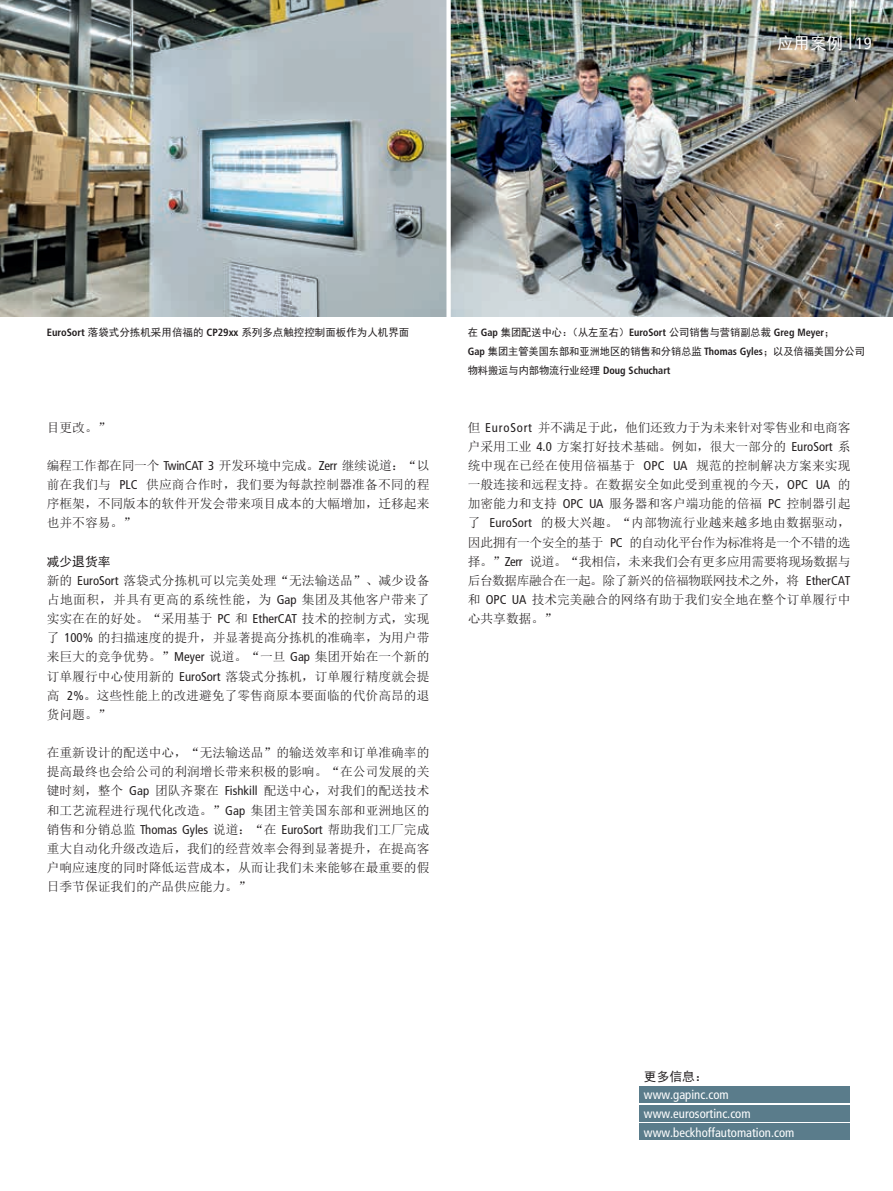
<style>
.page{position:relative;width:893px;height:1191px;background:#fff}
.page>*{position:absolute;margin:0;border:0;box-sizing:border-box;transform-origin:0 0}
.t1{font:300 condensed 61.8px "Frutiger LT Pro";color:#fff;scale:.49 1}
.t2{font:16.5px "Sim Hei";color:#fff}
.t3{font:12.75px/19.2px "Sim Sun";color:#231f20;text-align:justify}
.t4{font:condensed 12.75px/18.8px "Frutiger LT Pro";color:#fff}
.t5{font:12.75px "Sim Hei";color:#231f20}
.t6{font:10.5px/19.2px "Sim Hei";color:#231f20}
.s1{font-family:"Frutiger LT Pro";font-stretch:condensed}
.s2{font-family:"Frutiger LT Pro";font-weight:700;font-stretch:condensed}
</style>
<div class="page">
<img style="left:0;top:0;width:893px;height:317px">
<div style="left:446px;top:0;width:5px;height:326px;background:#fff"></div>
<div style="left:640px;top:1086px;width:210px;height:16px;background:#5a7c8b"></div>
<div style="left:640px;top:1105px;width:210px;height:16px;background:#5a7c8b"></div>
<div style="left:640px;top:1124px;width:210px;height:16px;background:#5a7c8b"></div>
<h1 class="t1" style="left:847px;top:-23px;width:15px">|</h1>
<p class="t2" style="left:777px;top:35px;width:96px">应用案例 <span class="s1">19</span></p>
<p class="t6" style="left:47px;top:323px;width:364px"><span class="s2">EuroSort</span> 落袋式分拣机采用倍福的 <span class="s2">CP29xx</span> 系列多点触控控制面板作为人机界面</p>
<p class="t6" style="left:468px;top:323px;width:399px">在 <span class="s2">Gap</span> 集团配送中心：（从左至右）<span class="s2">EuroSort</span> 公司销售与营销副总裁 <span class="s2">Greg Meyer</span>；<br><span class="s2">Gap</span> 集团主管美国东部和亚洲地区的销售和分销总监 <span class="s2">Thomas Gyles</span>；以及倍福美国分公司物料搬运与内部物流行业经理 <span class="s2">Doug Schuchart</span></p>
<p class="t3" style="left:47px;top:417px;width:65px">目更改。”</p>
<p class="t3" style="left:47px;top:456px;width:384px">编程工作都在同一个 <span class="s1">TwinCAT 3</span> 开发环境中完成。<span class="s1">Zerr</span> 继续说道：“以前在我们与 <span class="s1">PLC</span> 供应商合作时，我们要为每款控制器准备不同的程序框架，不同版本的软件开发会带来项目成本的大幅增加，迁移起来也并不容易。”</p>
<p class="t5" style="left:47px;top:555px;width:65px">减少退货率</p>
<p class="t3" style="left:47px;top:571px;width:384px">新的 <span class="s1">EuroSort</span> 落袋式分拣机可以完美处理“无法输送品”、减少设备占地面积，并具有更高的系统性能，为 <span class="s1">Gap</span> 集团及其他客户带来了实实在在的好处。“采用基于 <span class="s1">PC</span> 和 <span class="s1">EtherCAT</span> 技术的控制方式，实现了 <span class="s1">100%</span> 的扫描速度的提升，并显著提高分拣机的准确率，为用户带来巨大的竞争优势。”<span class="s1">Meyer</span> 说道。“一旦 <span class="s1">Gap</span> 集团开始在一个新的订单履行中心使用新的 <span class="s1">EuroSort</span> 落袋式分拣机，订单履行精度就会提高 <span class="s1">2%</span>。这些性能上的改进避免了零售商原本要面临的代价高昂的退货问题。”</p>
<p class="t3" style="left:47px;top:743px;width:384px">在重新设计的配送中心，“无法输送品”的输送效率和订单准确率的提高最终也会给公司的利润增长带来积极的影响。“在公司发展的关键时刻，整个 <span class="s1">Gap</span> 团队齐聚在 <span class="s1">Fishkill</span> 配送中心，对我们的配送技术和工艺流程进行现代化改造。”<span class="s1">Gap</span> 集团主管美国东部和亚洲地区的销售和分销总监 <span class="s1">Thomas Gyles</span> 说道：“在 <span class="s1">EuroSort</span> 帮助我们工厂完成重大自动化升级改造后，我们的经营效率会得到显著提升，在提高客户响应速度的同时降低运营成本，从而让我们未来能够在最重要的假日季节保证我们的产品供应能力。”</p>
<p class="t3" style="left:468px;top:417px;width:384px">但 <span class="s1">EuroSort</span> 并不满足于此，他们还致力于为未来针对零售业和电商客户采用工业 <span class="s1">4.0</span> 方案打好技术基础。例如，很大一部分的 <span class="s1">EuroSort</span> 系统中现在已经在使用倍福基于 <span class="s1">OPC UA</span> 规范的控制解决方案来实现一般连接和远程支持。在数据安全如此受到重视的今天，<span class="s1">OPC UA</span> 的加密能力和支持 <span class="s1">OPC UA</span> 服务器和客户端功能的倍福 <span class="s1">PC</span> 控制器引起了 <span class="s1">EuroSort</span> 的极大兴趣。“内部物流行业越来越多地由数据驱动，因此拥有一个安全的基于 <span class="s1">PC</span> 的自动化平台作为标准将是一个不错的选择。”<span class="s1">Zerr</span> 说道。“我相信，未来我们会有更多应用需要将现场数据与后台数据库融合在一起。除了新兴的倍福物联网技术之外，将 <span class="s1">EtherCAT</span>和 <span class="s1">OPC UA</span> 技术完美融合的网络有助于我们安全地在整个订单履行中心共享数据。”</p>
<p class="t5" style="left:644px;top:1069px;width:65px">更多信息：</p>
<p class="t4" style="left:644px;top:1085px;width:152px">www.gapinc.com www.eurosortinc.com www.beckhoffautomation.com</p>
</div>
